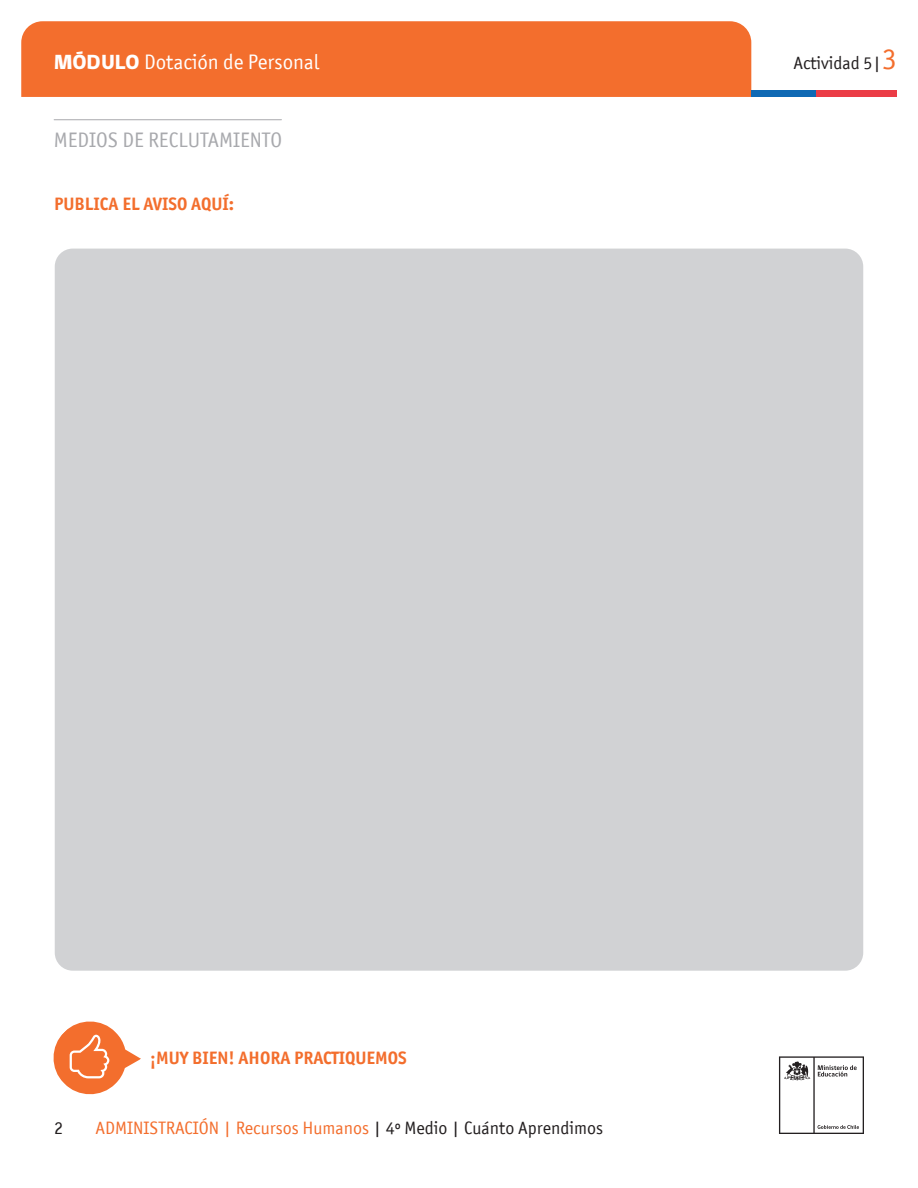
<style>
.page{position:relative;width:918px;height:1188px;background:#fff}
.page>*{position:absolute;margin:0;border:0;box-sizing:border-box;transform-origin:0 0}
.t1{font:21px "Officina San ITC";color:#fff}
.t2{font:21px "Officina San ITC";color:#a8a9ad}
.t3{font:18px "Officina San ITC";color:#f36e2d}
.t4{font:700 18px "Officina San ITC";color:#f36e2d}
.t5{font:18px "Officina San ITC";color:#231f20}
.s1{font-family:"gob CL";font-weight:800}
.s2{font-size:30px;color:#f36e2d}
.s3{color:#231f20}
</style>
<div class="page">
<svg style="left:779px;top:1056px;width:85px;height:78px"></svg>
<div style="left:21px;top:21px;width:730px;height:76px;background:#f36e2d"></div>
<div style="left:751px;top:90px;width:65px;height:7px;background:#0f69b4"></div>
<div style="left:816px;top:90px;width:81px;height:7px;background:#eb3c46"></div>
<svg style="left:53px;top:1021px;width:88px;height:74px"></svg>
<hr style="left:54px;top:119px;width:227px;height:1px;background:#a8a9ad">
<div style="left:55px;top:249px;width:808px;height:722px;background:#d1d2d4;border-radius:18px"></div>
<p class="t1" style="left:54px;top:50px;width:267px"><span class="s1">MÓDULO</span> Dotación de Personal</p>
<p class="t2" style="left:54px;top:128px;width:230px">MEDIOS DE RECLUTAMIENTO</p>
<p class="t4" style="left:54px;top:192px;width:181px">PUBLICA EL AVISO AQUÍ:</p>
<p class="t5" style="left:794px;top:53px;width:105px">Actividad 5|<span class="s2">3</span></p>
<p class="t4" style="left:150px;top:1047px;width:258px">¡MUY BIEN! AHORA PRACTIQUEMOS</p>
<p class="t5" style="left:54px;top:1118px;width:10px">2</p>
<p class="t3" style="left:95px;top:1118px;width:509px">ADMINISTRACIÓN | Recursos Humanos <span class="s3">| 4º Medio | Cuánto Aprendimos</span></p>
</div>
